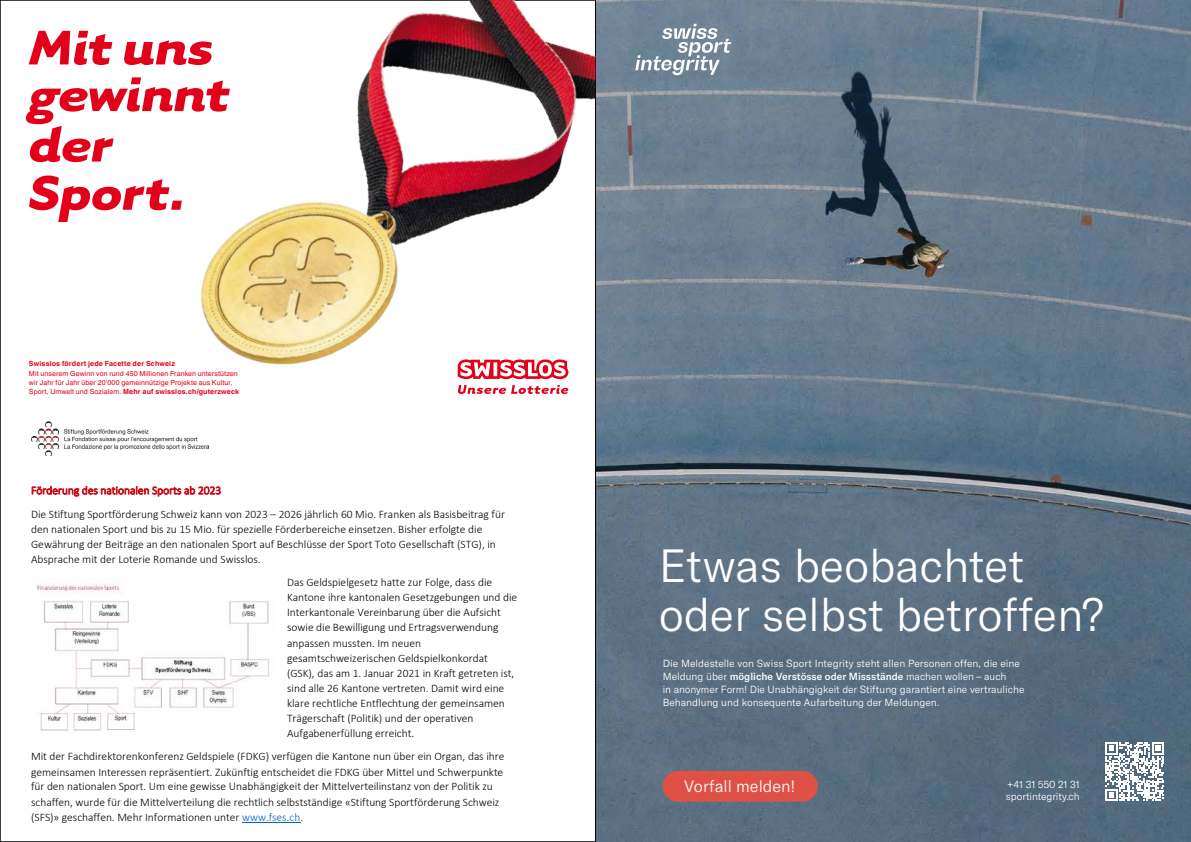
<style>
.page{position:relative;width:1191px;height:842px;background:#fff}
.page>*{position:absolute;margin:0;border:0;box-sizing:border-box;transform-origin:0 0}
.t1{font:italic 700 56.1px/48.4px "Tarzana Wide OT";letter-spacing:-.025em;color:#e2001a}
.t2{font:300 45.9px/49px "GT America SSI";letter-spacing:-.005em;color:#fff}
.t3{font:300 16.3px "GT America SSI";color:#fff}
.t4{font:300 11.5px/15.1px "Calibri";letter-spacing:-.005em;color:#000}
.t5{font:300 11.5px "Calibri";color:#cb0f1b}
.t6{font:300 10.2px/13px "GT America SSI";color:#fff}
.t7{font:7.1px/9.2px "Helvetica World";letter-spacing:.02em;color:#e2001a}
.t8{font:700 7.1px "Helvetica World";letter-spacing:.02em;color:#e2001a}
.s1{font-weight:700}
.s2{color:#0563c1}
.s3{font-weight:500}
</style>
<div class="page">
<hr style="left:595px;top:0;width:1px;height:842px;background:#000">
<img style="left:596px;top:0;width:595px;height:842px">
<svg style="left:635px;top:24px;width:96px;height:51px;background:#8e9fad"></svg>
<svg style="left:1105px;top:742px;width:59px;height:59px"></svg>
<div style="left:662px;top:771px;width:155px;height:30px;background:#e05145;border-radius:15px"></div>
<img style="left:64px;top:0;width:531px;height:394px">
<img style="left:164px;top:146px;width:271px;height:248px">
<img style="left:31px;top:422px;width:177px;height:33px">
<hr style="left:242px;top:822px;width:58px;height:1px;background:#0563c1">
<img style="left:36px;top:583px;width:234px;height:150px">
<h1 class="t1" style="left:29px;top:20px;width:204px">Mit uns gewinnt der<br>Sport.</h1>
<p class="t8" style="left:29px;top:360px;width:147px">Swisslos fördert jede Facette der Schweiz</p>
<p class="t7" style="left:29px;top:369px;width:212px">Mit unserem Gewinn von rund 450 Millionen Franken unterstützen wir Jahr für Jahr über 20’000 gemeinnützige Projekte aus Kultur,<br>Sport, Umwelt und Sozialem. <span class="s1">Mehr auf swisslos.ch/guterzweck</span></p>
<p class="t5" style="left:31px;top:483px;width:192px">Förderung des nationalen Sports ab 2023</p>
<p class="t4" style="left:31px;top:506px;width:475px">Die Stiftung Sportförderung Schweiz kann von 2023 – 2026 jährlich 60 Mio. Franken als Basisbeitrag für den nationalen Sport und bis zu 15 Mio. für spezielle Förderbereiche einsetzen. Bisher erfolgte die Gewährung der Beiträge an den nationalen Sport auf Beschlüsse der Sport Toto Gesellschaft (STG), in Absprache mit der Loterie Romande und Swisslos.</p>
<p class="t4" style="left:287px;top:575px;width:232px">Das Geldspielgesetz hatte zur Folge, dass die Kantone ihre kantonalen Gesetzgebungen und die Interkantonale Vereinbarung über die Aufsicht sowie die Bewilligung und Ertragsverwendung anpassen mussten. Im neuen gesamtschweizerischen Geldspielkonkordat (GSK), das am 1. Januar 2021 in Kraft getreten ist, sind alle 26 Kantone vertreten. Damit wird eine klare rechtliche Entflechtung der gemeinsamen Trägerschaft (Politik) und der operativen Aufgabenerfüllung erreicht.</p>
<p class="t4" style="left:31px;top:749px;width:475px">Mit der Fachdirektorenkonferenz Geldspiele (FDKG) verfügen die Kantone nun über ein Organ, das ihre gemeinsamen Interessen repräsentiert. Zukünftig entscheidet die FDKG über Mittel und Schwerpunkte für den nationalen Sport. Um eine gewisse Unabhängigkeit der Mittelverteilinstanz von der Politik zu schaffen, wurde für die Mittelverteilung die rechtlich selbstständige «Stiftung Sportförderung Schweiz (SFS)» geschaffen. Mehr Informationen unter <span class="s2">www.fses.ch</span>.</p>
<h2 class="t2" style="left:658px;top:541px;width:446px">Etwas beobachtet oder selbst betroffen?</h2>
<p class="t6" style="left:662px;top:657px;width:363px">Die Meldestelle von Swiss Sport Integrity steht allen Personen offen, die eine Meldung über <span class="s3">mögliche Verstösse oder Missstände</span> machen wollen – auch<br>in anonymer Form! Die Unabhängigkeit der Stiftung garantiert eine vertrauliche Behandlung und konsequente Aufarbeitung der Meldungen.</p>
<h3 class="t3" style="left:684px;top:777px;width:113px">Vorfall melden!</h3>
<p class="t6" style="left:1006px;top:778px;width:75px;line-height:12.2px">+41 31 550 21 31 sportintegrity.ch</p>
</div>
